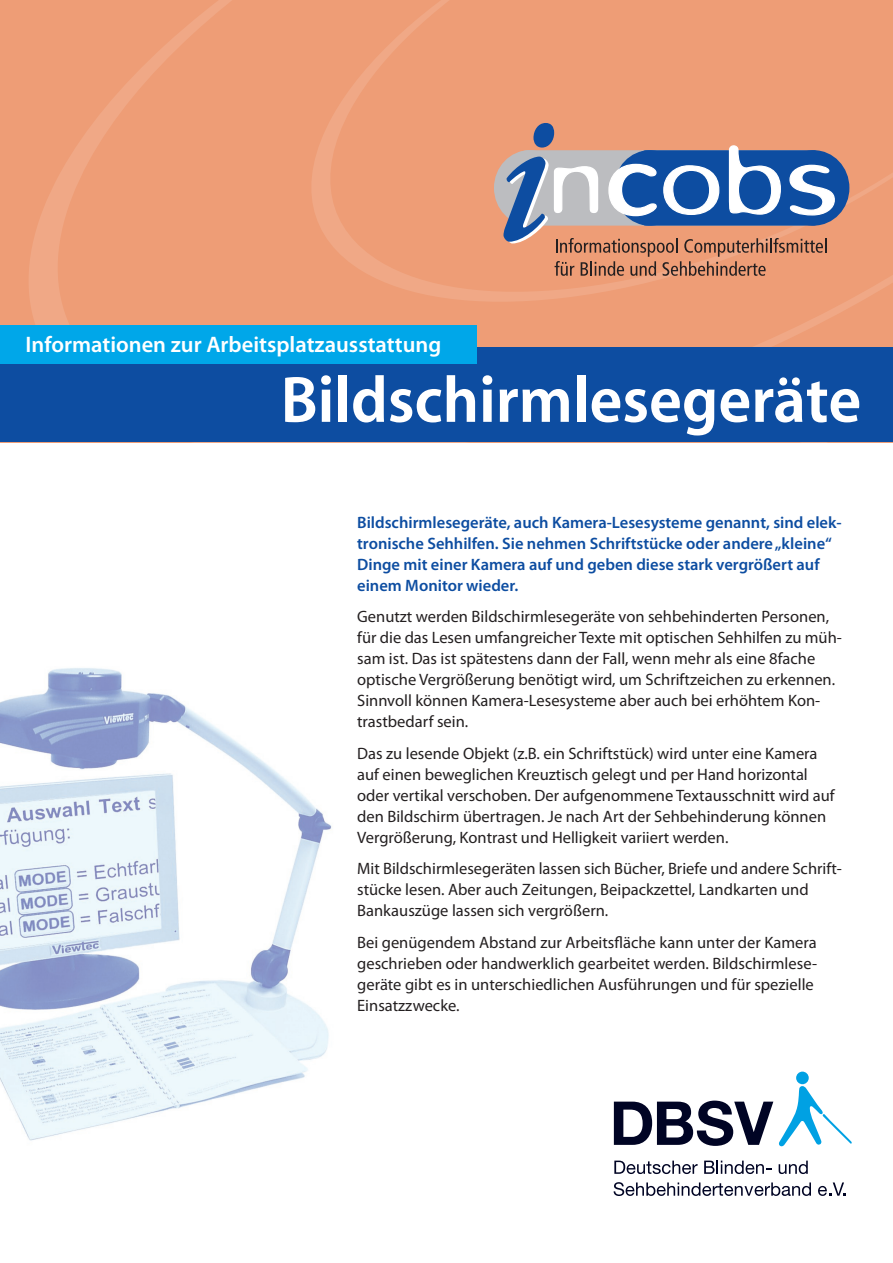
<style>
.page{position:relative;width:893px;height:1263px;background:#fff}
.page>*{position:absolute;margin:0;border:0;box-sizing:border-box;transform-origin:0 0}
.t1{font:66px "Myriad MM";color:#fff}
.t2{font:600 22.5px "Myriad Pro";color:#fff}
.t3{font:16.5px/21px "Myriad Pro";color:#231f20}
.t4{font:600 16.5px/21px "Myriad Pro";color:#0d4da1}
</style>
<div class="page">
<div style="left:0;top:0;width:893px;height:443px;background:#ee9d76"></div>
<div style="left:778px;top:150px;width:71px;height:76px;background:#0d4da1;border-radius:50%"></div>
<div style="left:494px;top:150px;width:71px;height:76px;background:#bcbdc0;border-radius:50%"></div>
<svg style="left:503px;top:123px;width:332px;height:153px"></svg>
<div style="left:0;top:347px;width:893px;height:95px;background:#0d4da1"></div>
<div style="left:0;top:325px;width:476px;height:38px;background:#00a7e9"></div>
<img style="left:0;top:668px;width:332px;height:473px">
<div style="left:796px;top:1071px;width:13px;height:13px;background:#00a1e3;border-radius:50%"></div>
<svg style="left:614px;top:1182px;width:197px;height:14px"></svg>
<svg style="left:818px;top:1182px;width:28px;height:14px"></svg>
<svg style="left:614px;top:1160px;width:84px;height:14px"></svg>
<svg style="left:704px;top:1160px;width:67px;height:14px"></svg>
<svg style="left:779px;top:1160px;width:29px;height:14px"></svg>
<svg style="left:614px;top:1086px;width:238px;height:61px"></svg>
<p class="t2" style="left:26px;top:330px;width:417px">Informationen zur Arbeitsplatzausstattung</p>
<p class="t1" style="left:281px;top:366px;width:582px">Bildschirmlesegeräte</p>
<p class="t4" style="left:357px;top:511px;width:485px">Bildschirmlesegeräte, auch Kamera-Lesesysteme genannt, sind elek&shy;tronische Sehhilfen. Sie nehmen Schriftstücke oder andere „kleine“ Dinge mit einer Kamera auf und geben diese stark vergrößert auf einem Monitor wieder.</p>
<p class="t3" style="left:357px;top:606px;width:486px">Genutzt werden Bildschirmlesegeräte von sehbehinderten Personen, für die das Lesen umfangreicher Texte mit optischen Sehhilfen zu müh&shy;sam ist. Das ist spätestens dann der Fall, wenn mehr als eine 8fache optische Vergrößerung benötigt wird, um Schriftzeichen zu erkennen.<br>Sinnvoll können Kamera-Lesesysteme aber auch bei erhöhtem Kon&shy;trastbedarf sein.</p>
<p class="t3" style="left:357px;top:742px;width:479px">Das zu lesende Objekt (z.B. ein Schriftstück) wird unter eine Kamera auf einen beweglichen Kreuztisch gelegt und per Hand horizontal oder vertikal verschoben. Der aufgenommene Textausschnitt wird auf den Bildschirm übertragen. Je nach Art der Sehbehinderung können Vergrößerung, Kontrast und Helligkeit variiert werden.</p>
<p class="t3" style="left:357px;top:858px;width:486px">Mit Bildschirmlesegeräten lassen sich Bücher, Briefe und andere Schrift&shy;stücke lesen. Aber auch Zeitungen, Beipackzettel, Landkarten und<br>Bankauszüge lassen sich vergrößern.</p>
<p class="t3" style="left:357px;top:931px;width:461px">Bei genügendem Abstand zur Arbeitsfläche kann unter der Kamera geschrieben oder handwerklich gearbeitet werden. Bildschirmlese&shy;geräte gibt es in unterschiedlichen Ausführungen und für spezielle Einsatzzwecke.</p>
</div>
